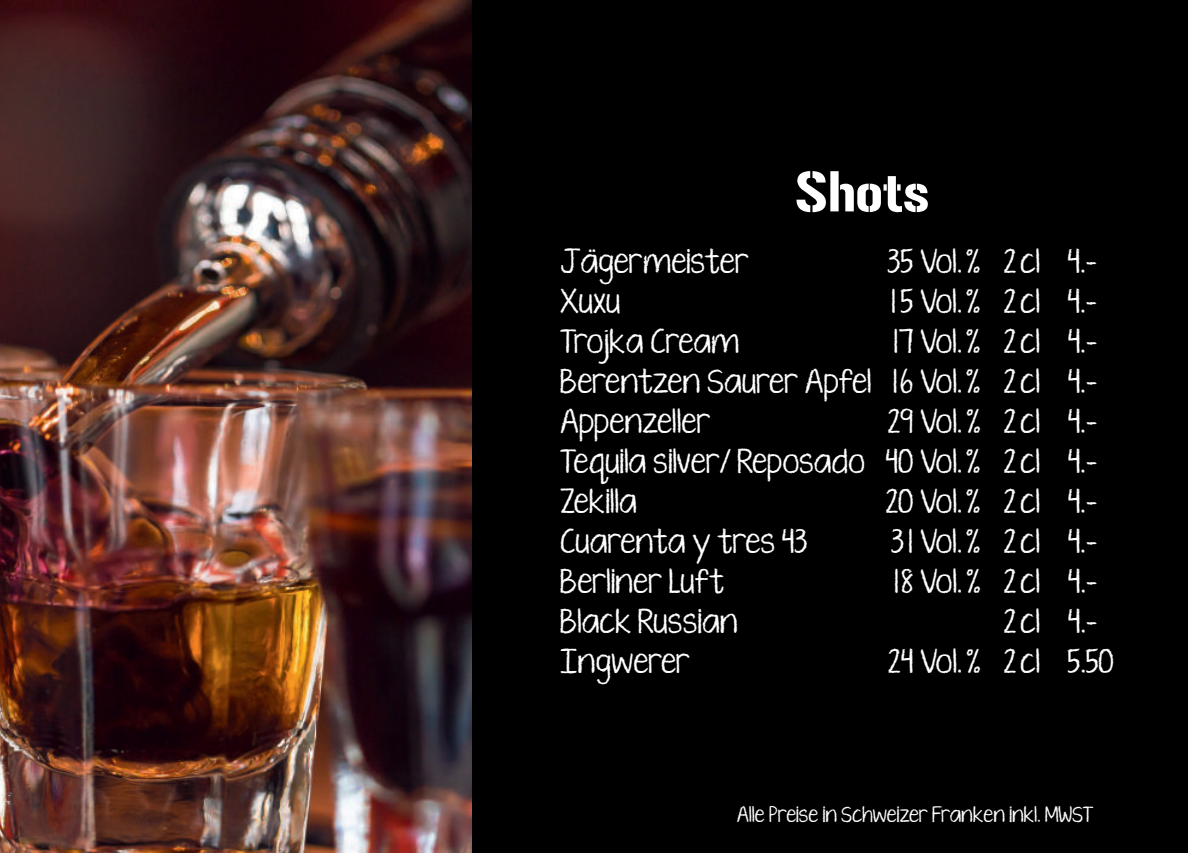
<style>
.page{position:relative;width:1188px;height:853px;background:#fff}
.page>*{position:absolute;margin:0;border:0;box-sizing:border-box;transform-origin:0 0}
.t1{font:50px "Gunplay";color:#fff}
.t2{font:25px/40px "KG Ten Thousand Reasons Alt";color:#fff;text-align:justify}
.t3{font:16.25px "KG Ten Thousand Reasons Alt";color:#fff}
</style>
<div class="page">
<img style="left:0;top:0;width:1188px;height:852px">
<h1 class="t1" style="left:794px;top:171px;width:136px">Shots</h1>
<p class="t2" style="left:560px;top:245px;width:190px">Jägermeister</p>
<p class="t2" style="left:887px;top:245px;width:211px">35 Vol. % 2 cl 4.–</p>
<p class="t2" style="left:560px;top:285px;width:62px">Xuxu</p>
<p class="t2" style="left:891px;top:285px;width:207px">1 5 Vol. % 2 cl 4.–</p>
<p class="t2" style="left:560px;top:325px;width:180px">Trojka Cream</p>
<p class="t2" style="left:560px;top:325px;width:538px;text-indent:333px">17 Vol. % 2 cl 4.– Berentzen Saurer Apfel 16 Vol. % 2 cl 4.– Appenzeller</p>
<p class="t2" style="left:560px;top:405px;width:538px;text-indent:328px">29 Vol. % 2 cl 4.– Tequila silver/ Reposado 40 Vol. % 2 cl 4.– Zekilla</p>
<p class="t2" style="left:886px;top:485px;width:213px">20 Vol. % 2 cl 4.–</p>
<p class="t2" style="left:560px;top:525px;width:249px">Cuarenta y tres 43</p>
<p class="t2" style="left:891px;top:525px;width:208px">3 1 Vol. % 2 cl 4.–</p>
<p class="t2" style="left:560px;top:565px;width:165px">Berliner Luft</p>
<p class="t2" style="left:894px;top:565px;width:205px">18 Vol. % 2 cl 4.–</p>
<p class="t2" style="left:560px;top:605px;width:179px">Black Russian</p>
<p class="t2" style="left:1004px;top:605px;width:95px">2 cl 4.–</p>
<p class="t2" style="left:560px;top:645px;width:131px">Ingwerer</p>
<p class="t2" style="left:888px;top:645px;width:227px">24 Vol. % 2 cl 5.50</p>
<p class="t3" style="left:736px;top:806px;width:358px">Alle Preise in Schweizer Franken inkl. MWST</p>
</div>
